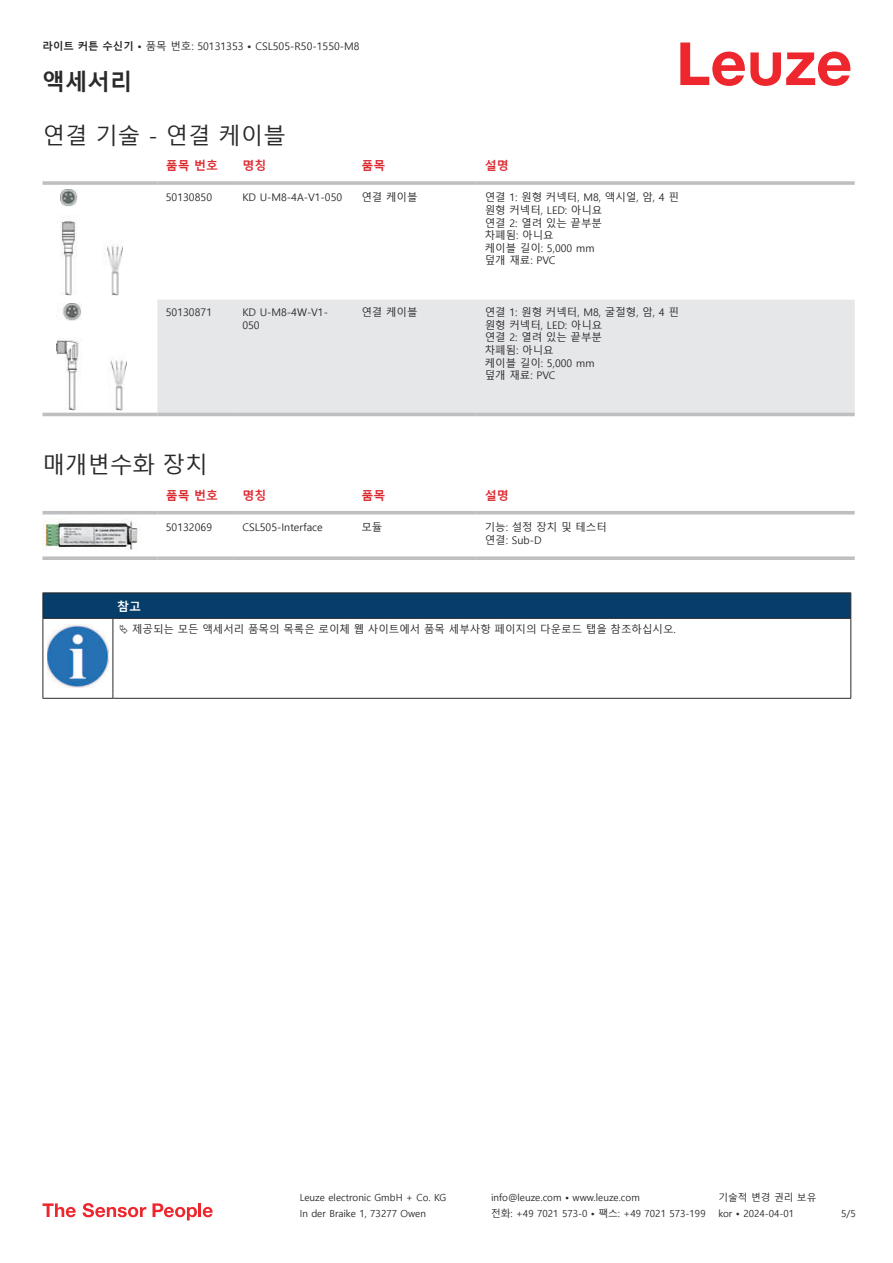
<style>
.page{position:relative;width:893px;height:1263px;background:#fff}
.page>*{position:absolute;margin:0;border:0;box-sizing:border-box;transform-origin:0 0}
.t1{font:22.5px "Malgun Gothic";color:#2b292a}
.t2{font:700 22.5px "Malgun Gothic";color:#2b292a}
.t3{font:700 12px "Malgun Gothic";color:#db2a30}
.t4{font:700 12px "Malgun Gothic";color:#fff}
.t5{font:10.5px/12.6px "Malgun Gothic";color:#2b292a}
.t6{font:9.75px "Malgun Gothic";color:#2b292a}
.s1{font-weight:700}
</style>
<div class="page">
<svg style="left:680px;top:43px;width:170px;height:43px"></svg>
<svg style="left:43px;top:295px;width:812px;height:122px"></svg>
<div style="left:157px;top:300px;width:698px;height:113px;background:#e6e7e9"></div>
<hr style="left:43px;top:181px;width:114px;height:4px;background:#bdbfc1">
<hr style="left:157px;top:181px;width:77px;height:4px;background:#c8cacb">
<hr style="left:234px;top:181px;width:119px;height:4px;background:#c3c5c6">
<hr style="left:353px;top:181px;width:123px;height:4px;background:#bdbfc1">
<hr style="left:476px;top:181px;width:379px;height:4px;background:#c8cacb">
<hr style="left:43px;top:413px;width:114px;height:3px;background:#bdbfc1">
<hr style="left:157px;top:413px;width:77px;height:3px;background:#bdbfc1">
<hr style="left:234px;top:413px;width:119px;height:3px;background:#bdbfc1">
<hr style="left:353px;top:413px;width:123px;height:3px;background:#bdbfc1">
<hr style="left:476px;top:413px;width:379px;height:3px;background:#bdbfc1">
<img style="left:60px;top:189px;width:63px;height:106px">
<img style="left:56px;top:304px;width:70px;height:106px">
<svg style="left:43px;top:514px;width:812px;height:5px"></svg>
<hr style="left:43px;top:511px;width:114px;height:3px;background:#bdbfc1">
<hr style="left:157px;top:511px;width:77px;height:3px;background:#bdbfc1">
<hr style="left:234px;top:511px;width:119px;height:3px;background:#bdbfc1">
<hr style="left:353px;top:511px;width:123px;height:3px;background:#bdbfc1">
<hr style="left:476px;top:511px;width:379px;height:3px;background:#bdbfc1">
<svg style="left:43px;top:556px;width:114px;height:4px"></svg>
<svg style="left:157px;top:556px;width:77px;height:4px"></svg>
<svg style="left:234px;top:556px;width:119px;height:4px"></svg>
<svg style="left:353px;top:556px;width:123px;height:4px"></svg>
<svg style="left:476px;top:556px;width:379px;height:4px;background:#c4c6c7"></svg>
<img style="left:43px;top:519px;width:95px;height:31px">
<svg style="left:44px;top:619px;width:806px;height:79px"></svg>
<hr style="left:43px;top:592px;width:70px;height:1px;background:#2b292a">
<hr style="left:43px;top:618px;width:70px;height:1px;background:#2b292a">
<hr style="left:113px;top:592px;width:738px;height:1px;background:#2b292a">
<div style="left:43px;top:593px;width:808px;height:25px;background:#063d69"></div>
<hr style="left:113px;top:618px;width:738px;height:1px;background:#2b292a">
<hr style="left:43px;top:619px;width:1px;height:75px;background:#2b292a">
<hr style="left:113px;top:619px;width:1px;height:75px;background:#2b292a">
<hr style="left:850px;top:619px;width:1px;height:75px;background:#2b292a">
<hr style="left:43px;top:698px;width:70px;height:1px;background:#2b292a">
<hr style="left:113px;top:698px;width:738px;height:1px;background:#2b292a">
<img style="left:47px;top:625px;width:61px;height:63px">
<div style="left:115px;top:619px;width:734px;height:20px;background:#fff"></div>
<svg style="left:43px;top:1203px;width:33px;height:14px"></svg>
<svg style="left:83px;top:1203px;width:63px;height:14px"></svg>
<svg style="left:153px;top:1203px;width:44px;height:17px"></svg>
<hr style="left:198px;top:1203px;width:3px;height:14px;background:#ed272d">
<svg style="left:203px;top:1207px;width:10px;height:10px"></svg>
<p class="t5" style="left:43px;top:40px;width:319px"><span class="s1">라이트 커튼 수신기 •</span> 품목 번호: 50131353 <span class="s1">•</span> CSL505-R50-1550-M8</p>
<h1 class="t2" style="left:43px;top:69px;width:91px">액세서리</h1>
<h1 class="t1" style="left:43px;top:123px;width:245px">연결 기술 - 연결 케이블</h1>
<p class="t3" style="left:166px;top:159px;width:54px">품목 번호</p>
<p class="t3" style="left:242px;top:159px;width:25px">명칭</p>
<p class="t3" style="left:361px;top:159px;width:25px">품목</p>
<p class="t3" style="left:485px;top:159px;width:25px">설명</p>
<p class="t5" style="left:166px;top:191px;width:48px">50130850</p>
<p class="t5" style="left:242px;top:191px;width:101px">KD U-M8-4A-V1-050</p>
<p class="t5" style="left:361px;top:191px;width:58px">연결 케이블</p>
<p class="t5" style="left:485px;top:191px;width:196px">연결 1: 원형 커넥터, M8, 액시얼, 암, 4 핀 원형 커넥터, LED: 아니요<br>연결 2: 열려 있는 끝부분<br>차폐됨: 아니요<br>케이블 길이: 5,000 mm<br>덮개 재료: PVC</p>
<p class="t5" style="left:166px;top:306px;width:48px">50130871</p>
<p class="t5" style="left:242px;top:306px;width:87px">KD U-M8-4W-V1-<br>050</p>
<p class="t5" style="left:361px;top:306px;width:58px">연결 케이블</p>
<p class="t5" style="left:485px;top:306px;width:196px">연결 1: 원형 커넥터, M8, 굴절형, 암, 4 핀 원형 커넥터, LED: 아니요<br>연결 2: 열려 있는 끝부분<br>차폐됨: 아니요<br>케이블 길이: 5,000 mm<br>덮개 재료: PVC</p>
<h1 class="t1" style="left:43px;top:452px;width:167px">매개변수화 장치</h1>
<p class="t3" style="left:166px;top:489px;width:54px">품목 번호</p>
<p class="t3" style="left:242px;top:489px;width:25px">명칭</p>
<p class="t3" style="left:361px;top:489px;width:25px">품목</p>
<p class="t3" style="left:485px;top:489px;width:25px">설명</p>
<p class="t5" style="left:166px;top:521px;width:48px">50132069</p>
<p class="t5" style="left:242px;top:521px;width:82px">CSL505-Interface</p>
<p class="t5" style="left:361px;top:521px;width:22px">모듈</p>
<p class="t5" style="left:485px;top:521px;width:124px">기능: 설정 장치 및 테스터 연결: Sub-D</p>
<p class="t4" style="left:117px;top:599px;width:25px">참고</p>
<p class="t5" style="left:132px;top:623px;width:545px">제공되는 모든 액세서리 품목의 목록은 로이체 웹 사이트에서 품목 세부사항 페이지의 다운로드 탭을 참조하십시오.</p>
<p class="t6" style="left:300px;top:1192px;width:148px">Leuze electronic GmbH + Co. KG</p>
<p class="t6" style="left:491px;top:1192px;width:150px">info@leuze.com • www.leuze.com</p>
<p class="t6" style="left:718px;top:1192px;width:100px">기술적 변경 권리 보유</p>
<p class="t6" style="left:300px;top:1208px;width:128px">In der Braike 1, 73277 Owen</p>
<p class="t6" style="left:491px;top:1208px;width:216px">전화: +49 7021 573-0 • 팩스: +49 7021 573-199</p>
<p class="t6" style="left:718px;top:1208px;width:77px">kor • 2024-04-01</p>
<p class="t6" style="left:841px;top:1208px;width:16px">5/5</p>
</div>
